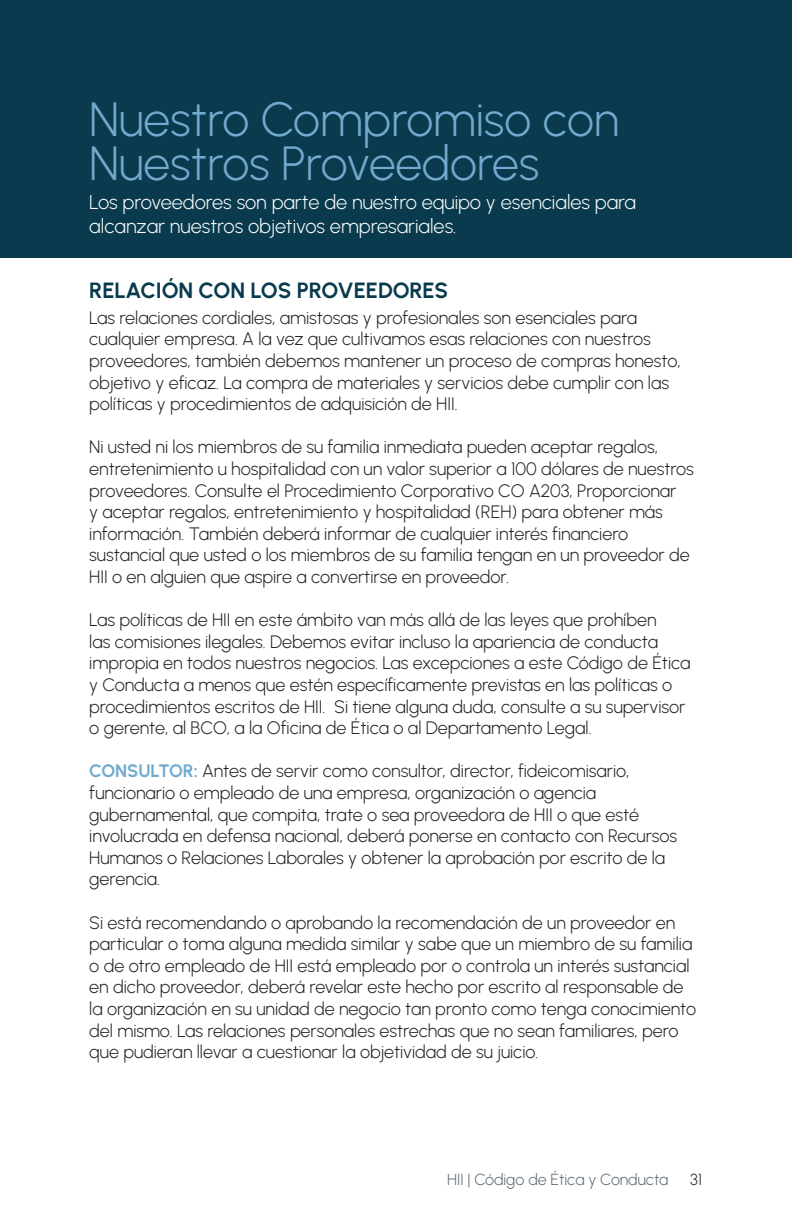
<style>
.page{position:relative;width:792px;height:1224px;background:#fff}
.page>*{position:absolute;margin:0;border:0;box-sizing:border-box;transform-origin:0 0}
.t1{font:300 48px "Urbanist";color:#72aacf}
.t2{font:700 22px "Urbanist";letter-spacing:-.01em;color:#093a4d}
.t3{font:300 20px/24px "Urbanist";color:#fff}
.t4{font:300 18px/21.6px "Urbanist";letter-spacing:-.005em;color:#231f20}
.t5{font:300 16px "Urbanist";color:#5a6671}
.t6{font:300 16px "Urbanist";color:#231f20}
.s1{font-weight:700;color:#72aacf}
</style>
<div class="page">
<div style="left:0;top:0;width:792px;height:258px;background:#093a4d"></div>
<p class="t1" style="left:89px;top:88px;width:531px">Nuestro Compromiso con</p>
<p class="t1" style="left:89px;top:132px;width:452px">Nuestros Proveedores</p>
<p class="t3" style="left:89px;top:189px;width:548px">Los proveedores son parte de nuestro equipo y esenciales para alcanzar nuestros objetivos empresariales.</p>
<p class="t2" style="left:89px;top:275px;width:361px">RELACIÓN CON LOS PROVEEDORES</p>
<p class="t4" style="left:89px;top:306px;width:593px">Las relaciones cordiales, amistosas y profesionales son esenciales para cualquier empresa. A la vez que cultivamos esas relaciones con nuestros proveedores, también debemos mantener un proceso de compras honesto, objetivo y eficaz. La compra de materiales y servicios debe cumplir con las políticas y procedimientos de adquisición de HII.</p>
<p class="t4" style="left:89px;top:436px;width:606px">Ni usted ni los miembros de su familia inmediata pueden aceptar regalos, entretenimiento u hospitalidad con un valor superior a 100 dólares de nuestros proveedores. Consulte el Procedimiento Corporativo CO A203, Proporcionar<br>y aceptar regalos, entretenimiento y hospitalidad (REH) para obtener más información. También deberá informar de cualquier interés financiero sustancial que usted o los miembros de su familia tengan en un proveedor de HII o en alguien que aspire a convertirse en proveedor.</p>
<p class="t4" style="left:89px;top:609px;width:603px">Las políticas de HII en este ámbito van más allá de las leyes que prohíben<br>las comisiones ilegales. Debemos evitar incluso la apariencia de conducta impropia en todos nuestros negocios. Las excepciones a este Código de Ética y Conducta a menos que estén específicamente previstas en las políticas o procedimientos escritos de HII. Si tiene alguna duda, consulte a su supervisor o gerente, al BCO, a la Oficina de Ética o al Departamento Legal.</p>
<p class="t4" style="left:89px;top:760px;width:590px"><span class="s1">CONSULTOR:</span> Antes de servir como consultor, director, fideicomisario, funcionario o empleado de una empresa, organización o agencia gubernamental, que compita, trate o sea proveedora de HII o que esté involucrada en defensa nacional, deberá ponerse en contacto con Recursos Humanos o Relaciones Laborales y obtener la aprobación por escrito de la gerencia.</p>
<p class="t4" style="left:89px;top:911px;width:608px">Si está recomendando o aprobando la recomendación de un proveedor en particular o toma alguna medida similar y sabe que un miembro de su familia o de otro empleado de HII está empleado por o controla un interés sustancial en dicho proveedor, deberá revelar este hecho por escrito al responsable de la organización en su unidad de negocio tan pronto como tenga conocimiento del mismo. Las relaciones personales estrechas que no sean familiares, pero que pudieran llevar a cuestionar la objetividad de su juicio.</p>
<p class="t5" style="left:447px;top:1169px;width:223px">HII | Código de Ética y Conducta</p>
<p class="t6" style="left:690px;top:1169px;width:13px">31</p>
</div>
